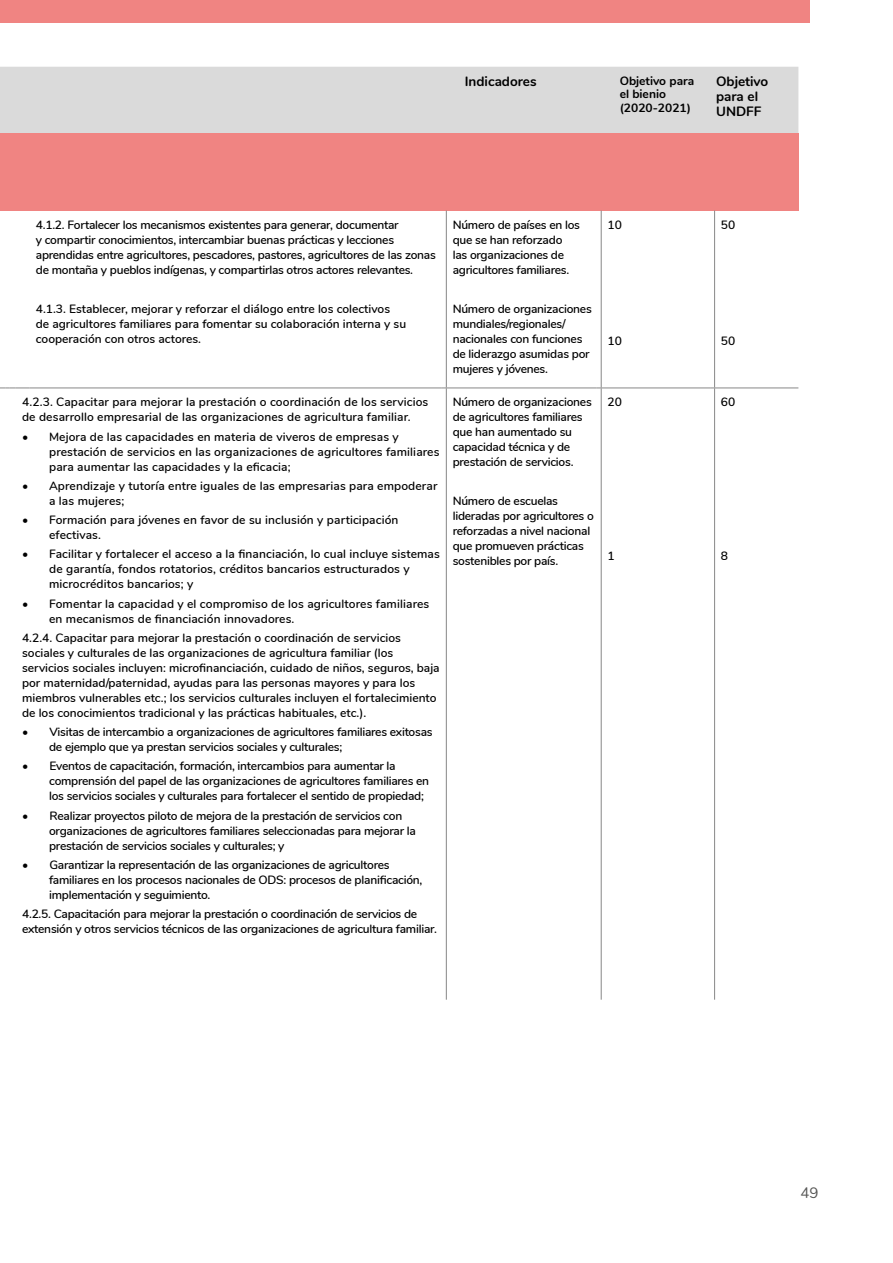
<style>
.page{position:relative;width:893px;height:1263px;background:#fff}
.page>*{position:absolute;margin:0;border:0;box-sizing:border-box;transform-origin:0 0}
.t1{font:15px "Nunito";color:#575756}
.t2{font:700 13.5px/15px "Nunito";color:#000}
.t3{font:600 12px/15px "Nunito";letter-spacing:-.02em;color:#000}
.t4{font:600 12px/15px "Nunito";letter-spacing:.01em;color:#000}
.t5{font:600 12px/15px "Nunito";color:#000}
.t6{font:700 12px/13.5px "Nunito";color:#000}
</style>
<div class="page">
<div style="left:0;top:0;width:809px;height:22px;background:#f08482"></div>
<div style="left:0;top:67px;width:798px;height:66px;background:#dadada"></div>
<div style="left:0;top:133px;width:798px;height:78px;background:#f08482"></div>
<hr style="left:446px;top:211px;width:1px;height:177px;background:#878787">
<hr style="left:601px;top:211px;width:1px;height:177px;background:#878787">
<hr style="left:714px;top:211px;width:1px;height:177px;background:#878787">
<svg style="left:0;top:388px;width:29px;height:1px"></svg>
<hr style="left:29px;top:388px;width:413px;height:1px;background:#878787">
<hr style="left:446px;top:388px;width:151px;height:1px;background:#878787">
<hr style="left:446px;top:388px;width:1px;height:612px;background:#878787">
<hr style="left:601px;top:388px;width:109px;height:1px;background:#878787">
<hr style="left:601px;top:388px;width:1px;height:612px;background:#878787">
<hr style="left:715px;top:388px;width:83px;height:1px;background:#878787">
<hr style="left:714px;top:388px;width:1px;height:612px;background:#878787">
<p class="t2" style="left:465px;top:73px;width:73px">Indicadores</p>
<p class="t6" style="left:620px;top:73px;width:76px">Objetivo para el bienio (2020-2021)</p>
<p class="t2" style="left:716px;top:73px;width:54px">Objetivo para el<br>UNDFF</p>
<p class="t3" style="left:36px;top:217px;width:401px">4.1.2. Fortalecer los mecanismos existentes para generar, documentar<br>y compartir conocimientos, intercambiar buenas prácticas y lecciones aprendidas entre agricultores, pescadores, pastores, agricultores de las zonas de montaña y pueblos indígenas, y compartirlas otros actores relevantes.</p>
<p class="t5" style="left:36px;top:300px;width:372px">4.1.3. Establecer, mejorar y reforzar el diálogo entre los colectivos de agricultores familiares para fomentar su colaboración interna y su cooperación con otros actores.</p>
<p class="t4" style="left:22px;top:394px;width:408px">4.2.3. Capacitar para mejorar la prestación o coordinación de los servicios de desarrollo empresarial de las organizaciones de agricultura familiar.</p>
<p class="t4" style="left:49px;top:428px;width:392px;text-indent:-27px">• Mejora de las capacidades en materia de viveros de empresas y prestación de servicios en las organizaciones de agricultores familiares para aumentar las capacidades y la eficacia;</p>
<p class="t4" style="left:49px;top:478px;width:390px;text-indent:-27px">• Aprendizaje y tutoría entre iguales de las empresarias para empoderar a las mujeres;</p>
<p class="t4" style="left:49px;top:512px;width:351px;text-indent:-27px">• Formación para jóvenes en favor de su inclusión y participación efectivas.</p>
<p class="t4" style="left:49px;top:546px;width:392px;text-indent:-27px">• Facilitar y fortalecer el acceso a la financiación, lo cual incluye sistemas de garantía, fondos rotatorios, créditos bancarios estructurados y microcréditos bancarios; y</p>
<p class="t4" style="left:49px;top:595px;width:382px;text-indent:-27px">• Fomentar la capacidad y el compromiso de los agricultores familiares en mecanismos de financiación innovadores.</p>
<p class="t5" style="left:22px;top:630px;width:419px">4.2.4. Capacitar para mejorar la prestación o coordinación de servicios sociales y culturales de las organizaciones de agricultura familiar (los servicios sociales incluyen: microfinanciación, cuidado de niños, seguros, baja por maternidad/paternidad, ayudas para las personas mayores y para los miembros vulnerables etc.; los servicios culturales incluyen el fortalecimiento de los conocimientos tradicional y las prácticas habituales, etc.).</p>
<p class="t3" style="left:49px;top:724px;width:385px;text-indent:-27px">• Visitas de intercambio a organizaciones de agricultores familiares exitosas de ejemplo que ya prestan servicios sociales y culturales;</p>
<p class="t3" style="left:49px;top:758px;width:382px;text-indent:-27px">• Eventos de capacitación, formación, intercambios para aumentar la comprensión del papel de las organizaciones de agricultores familiares en los servicios sociales y culturales para fortalecer el sentido de propiedad;</p>
<p class="t3" style="left:49px;top:807px;width:368px;text-indent:-27px">• Realizar proyectos piloto de mejora de la prestación de servicios con organizaciones de agricultores familiares seleccionadas para mejorar la prestación de servicios sociales y culturales; y</p>
<p class="t3" style="left:49px;top:857px;width:375px;text-indent:-27px">• Garantizar la representación de las organizaciones de agricultores familiares en los procesos nacionales de ODS: procesos de planificación, implementación y seguimiento.</p>
<p class="t3" style="left:22px;top:906px;width:416px">4.2.5. Capacitación para mejorar la prestación o coordinación de servicios de extensión y otros servicios técnicos de las organizaciones de agricultura familiar.</p>
<p class="t3" style="left:453px;top:217px;width:129px">Número de países en los que se han reforzado las organizaciones de agricultores familiares.</p>
<p class="t3" style="left:453px;top:300px;width:141px">Número de organizaciones mundiales/regionales/ nacionales con funciones de liderazgo asumidas por mujeres y jóvenes.</p>
<p class="t3" style="left:453px;top:394px;width:141px">Número de organizaciones de agricultores familiares que han aumentado su capacidad técnica y de prestación de servicios.</p>
<p class="t3" style="left:453px;top:493px;width:143px">Número de escuelas lideradas por agricultores o reforzadas a nivel nacional que promueven prácticas sostenibles por país.</p>
<p class="t3" style="left:608px;top:217px;width:16px">10</p>
<p class="t3" style="left:608px;top:332px;width:16px">10</p>
<p class="t3" style="left:608px;top:394px;width:16px">20</p>
<p class="t3" style="left:608px;top:548px;width:9px">1</p>
<p class="t3" style="left:721px;top:217px;width:16px">50</p>
<p class="t3" style="left:721px;top:332px;width:16px">50</p>
<p class="t3" style="left:721px;top:394px;width:16px">60</p>
<p class="t3" style="left:721px;top:548px;width:9px">8</p>
<p class="t1" style="left:800px;top:1182px;width:19px">49</p>
</div>
